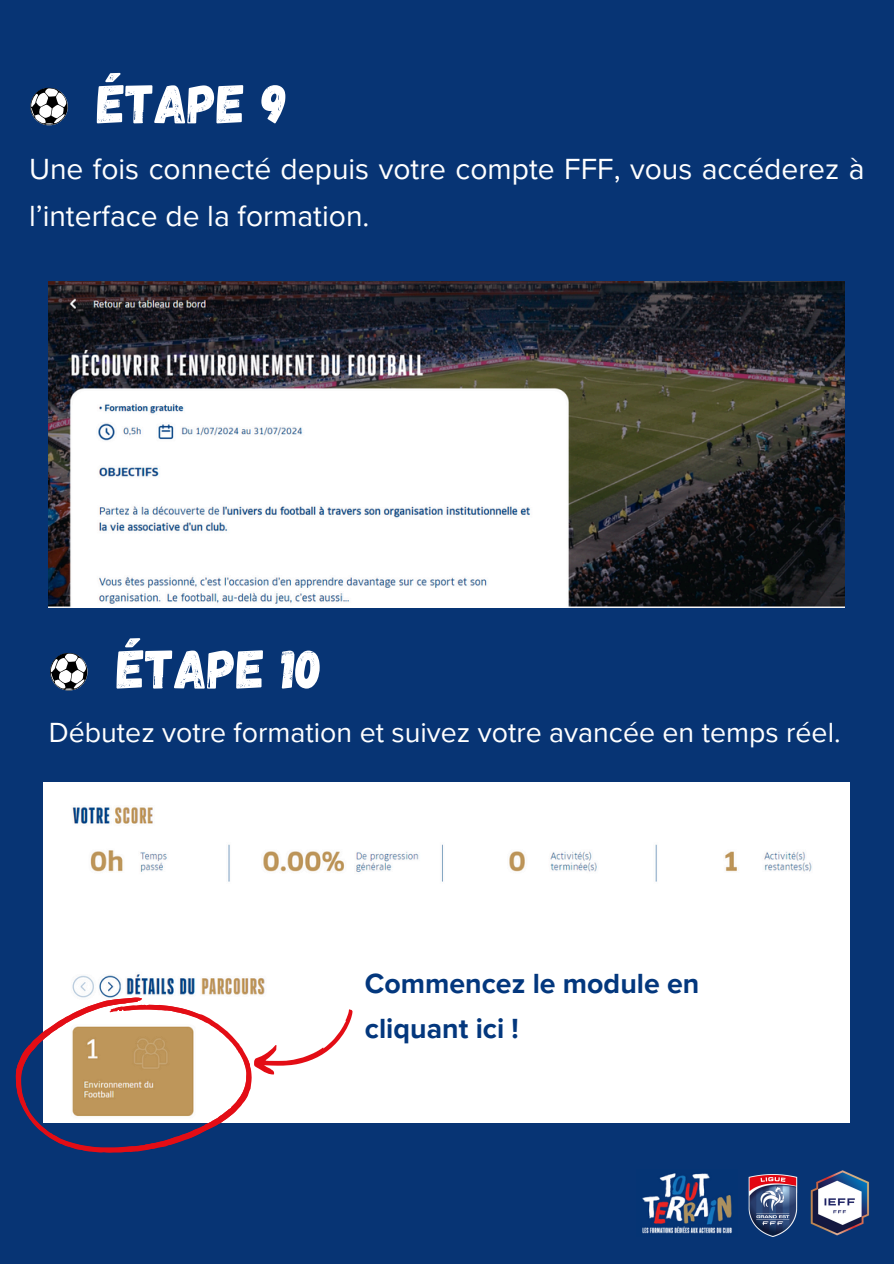
<style>
.page{position:relative;width:894px;height:1264px;background:#fff}
.page>*{position:absolute;margin:0;border:0;box-sizing:border-box;transform-origin:0 0}
.t1{font:54.9px "Gagalin";color:#fff}
.t2{font:30px/47.2px "Proxima Nova";color:#fff}
.t3{font:28.5px "Proxima Nova";color:#fff}
.t4{font:700 28.5px/45px "Proxima Nova";color:#03377d}
</style>
<div class="page">
<div style="left:0;top:0;width:893px;height:1263px;background:#073474"></div>
<svg style="left:30px;top:87px;width:38px;height:38px"></svg>
<img style="left:49px;top:281px;width:795px;height:326px">
<div style="left:43px;top:782px;width:806px;height:340px;background:#fff"></div>
<svg style="left:50px;top:653px;width:38px;height:37px"></svg>
<svg style="left:16px;top:997px;width:348px;height:155px"></svg>
<img style="left:810px;top:1170px;width:59px;height:66px">
<img style="left:748px;top:1174px;width:49px;height:63px">
<img style="left:642px;top:1173px;width:90px;height:61px">
<p class="t1" style="left:97px;top:68px;width:192px">ÉTAPE 9</p>
<p class="t2" style="left:29px;top:146px;width:836px">Une fois connecté depuis votre compte FFF, vous accéderez à l’interface de la formation.</p>
<p class="t1" style="left:117px;top:633px;width:207px">ÉTAPE 10</p>
<h1 class="t3" style="left:49px;top:715px;width:793px">Débutez votre formation et suivez votre avancée en temps réel.</h1>
<p class="t4" style="left:365px;top:962px;width:336px">Commencez le module en cliquant ici !</p>
</div>
